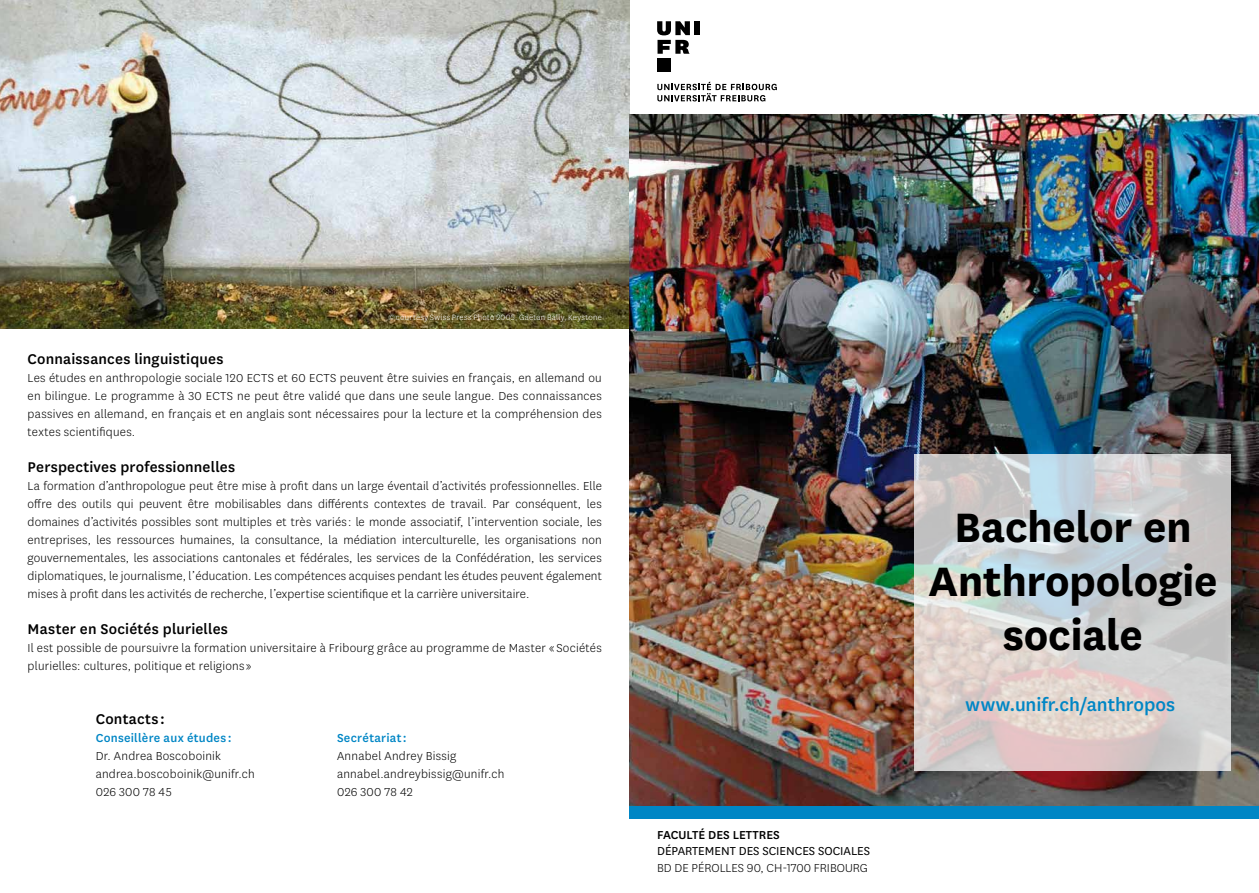
<style>
.page{position:relative;width:1259px;height:893px;background:#fff}
.page>*{position:absolute;margin:0;border:0;box-sizing:border-box;transform-origin:0 0}
.t1{font:700 48px/54px "National Uni Fr";letter-spacing:-.005em;color:#000;text-align:center}
.t2{font:500 21px "National Uni Fr";letter-spacing:-.005em;color:#0086c5}
.t3{font:500 16.5px "National Uni Fr";letter-spacing:.01em;color:#000}
.t4{font:300 13.5px/18px "National Uni Fr";letter-spacing:.015em;color:#000}
.t5{font:500 13.5px "National Uni Fr";letter-spacing:.02em;color:#0086c5}
.t6{font:13.5px "National Uni Fr";color:#000}
.t7{font:500 13.5px "National Uni Fr";color:#000}
.t8{font:300 9px "National Uni Fr";letter-spacing:.03em;color:#fff}
</style>
<div class="page">
<img style="left:0;top:0;width:629px;height:328px">
<svg style="left:657px;top:82px;width:120px;height:19px"></svg>
<div style="left:694px;top:21px;width:6px;height:14px;background:#000"></div>
<div style="left:657px;top:58px;width:14px;height:14px;background:#000"></div>
<svg style="left:657px;top:21px;width:33px;height:33px"></svg>
<div style="left:629px;top:806px;width:630px;height:12px;background:#0086c5"></div>
<img style="left:629px;top:114px;width:630px;height:692px">
<svg style="left:914px;top:454px;width:317px;height:317px;background:#d1cfcf"></svg>
<p class="t8" style="left:388px;top:312px;width:215px">© courtesy Swiss Press Photo 2005, Gaëtan Bally, Keystone</p>
<p class="t3" style="left:28px;top:348px;width:197px">Connaissances linguistiques</p>
<p class="t4" style="left:28px;top:369px;width:576px;text-align:justify">Les études en anthropologie sociale 120 ECTS et 60 ECTS peuvent être suivies en français, en allemand ou en bilingue. Le programme à 30 ECTS ne peut être validé que dans une seule langue. Des connaissances passives en allemand, en français et en anglais sont nécessaires pour la lecture et la compréhension des textes scientifiques.</p>
<p class="t3" style="left:28px;top:456px;width:209px">Perspectives professionnelles</p>
<p class="t4" style="left:28px;top:477px;width:576px;text-align:justify">La formation d’anthropologue peut être mise à profit dans un large éventail d’activités professionnelles. Elle offre des outils qui peuvent être mobilisables dans différents contextes de travail. Par conséquent, les domaines d’activités possibles sont multiples et très variés : le monde associatif, l’intervention sociale, les entreprises, les ressources humaines, la consultance, la médiation interculturelle, les organisations non gouvernementales, les associations cantonales et fédérales, les services de la Confédération, les services diplomatiques, le journalisme, l’éducation. Les compétences acquises pendant les études peuvent également mises à profit dans les activités de recherche, l’expertise scientifique et la carrière universitaire.</p>
<p class="t3" style="left:28px;top:618px;width:202px">Master en Sociétés plurielles</p>
<p class="t4" style="left:28px;top:639px;width:575px">Il est possible de poursuivre la formation universitaire à Fribourg grâce au programme de Master « Sociétés plurielles: cultures, politique et religions »</p>
<p class="t3" style="left:96px;top:708px;width:71px">Contacts :</p>
<p class="t5" style="left:96px;top:729px;width:137px">Conseillère aux études :</p>
<p class="t4" style="left:96px;top:747px;width:161px">Dr. Andrea Boscoboinik andrea.boscoboinik@unifr.ch<br>026 300 78 45</p>
<p class="t5" style="left:337px;top:729px;width:71px">Secrétariat :</p>
<p class="t4" style="left:337px;top:747px;width:169px">Annabel Andrey Bissig annabel.andreybissig@unifr.ch<br>026 300 78 42</p>
<p class="t7" style="left:657px;top:826px;width:124px">FACULTÉ DES LETTRES</p>
<p class="t6" style="left:657px;top:842px;width:214px">DÉPARTEMENT DES SCIENCES SOCIALES</p>
<p class="t4" style="left:657px;top:858px;width:212px">BD DE PÉROLLES 90, CH-1700 FRIBOURG</p>
<h1 class="t1" style="left:928px;top:497px;width:291px">Bachelor en<br>Anthropologie sociale</h1>
<h2 class="t2" style="left:965px;top:691px;width:211px">www.unifr.ch/anthropos</h2>
</div>
